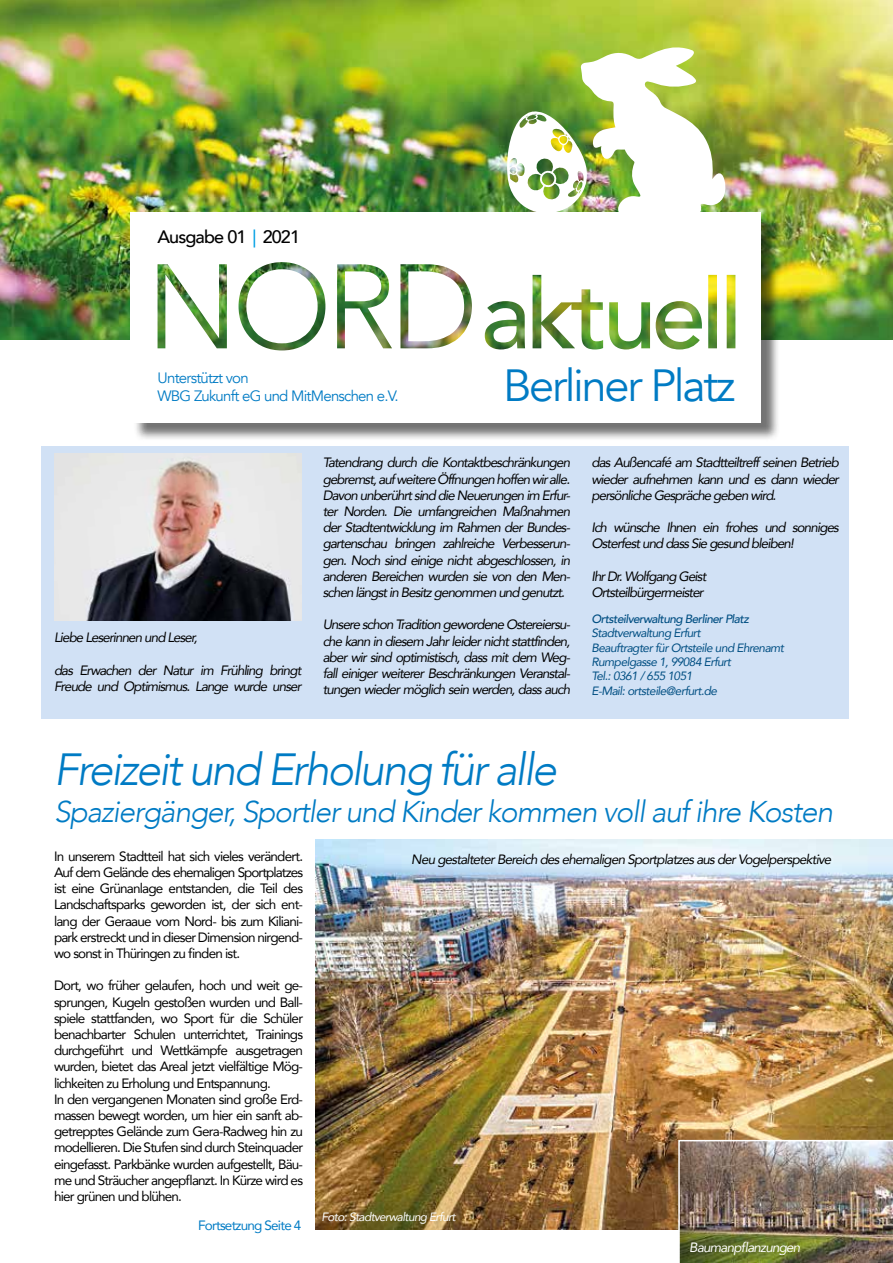
<style>
.page{position:relative;width:893px;height:1263px;background:#fff}
.page>*{position:absolute;margin:0;border:0;box-sizing:border-box;transform-origin:0 0}
.t1{font:italic 300 45px "Avenir";letter-spacing:-.055em;color:#007bc4}
.t2{font:45px "Avenir";letter-spacing:-.05em;color:#007bc4}
.t3{font:italic 300 30px "Avenir";letter-spacing:-.04em;color:#007bc4}
.t4{font:500 18px "Avenir";letter-spacing:-.05em;color:#000}
.t5{font:15px/18px "Avenir";letter-spacing:-.05em;color:#007bc4}
.t6{font:italic 13.5px/16.2px "Avenir";letter-spacing:-.07em;color:#000}
.t7{font:13.5px/16.2px "Avenir";letter-spacing:-.06em;color:#000;text-align:justify}
.t8{font:13.5px "Avenir";letter-spacing:-.06em;color:#007bc4}
.t9{font:italic 13.5px "Avenir";letter-spacing:-.06em;color:#fff}
.t10{font:italic 12px/14.4px "Avenir";letter-spacing:-.05em;color:#004e82}
.t11{font:italic 500 12px "Avenir";letter-spacing:-.05em;color:#004e82}
.t12{font:italic 12px "Avenir";letter-spacing:-.06em;color:#fff}
.s1{color:#009fe3}
</style>
<div class="page">
<img style="left:315px;top:839px;width:578px;height:391px">
<div style="left:41px;top:446px;width:808px;height:273px;background:#d1e1f5"></div>
<img style="left:0;top:0;width:893px;height:340px">
<div style="left:133px;top:215px;width:647px;height:226px;background:#000;opacity:.55"></div>
<div style="left:131px;top:213px;width:630px;height:210px;background:#fff"></div>
<img style="left:158px;top:262px;width:577px;height:88px">
<img style="left:54px;top:454px;width:247px;height:166px">
<img style="left:678px;top:1140px;width:215px;height:123px">
<img style="left:507px;top:46px;width:224px;height:167px">
<h3 class="t4" style="left:158px;top:222px;width:144px">Ausgabe 01<span class="s1">︱</span>2021</h3>
<p class="t5" style="left:158px;top:369px;width:243px">Unterstützt von<br>WBG Zukunft eG und MitMenschen e.V.</p>
<h1 class="t2" style="left:503px;top:359px;width:234px">Berliner Platz</h1>
<p class="t6" style="left:54px;top:629px;width:145px">Liebe Leserinnen und Leser,</p>
<p class="t6" style="left:54px;top:662px;width:249px">das Erwachen der Natur im Frühling bringt<br>Freude und Optimismus. Lange wurde unser</p>
<p class="t6" style="left:323px;top:454px;width:249px;text-align:justify">Tatendrang durch die Kontaktbeschränkungen gebremst, auf weitere Öffnungen hoffen wir alle.<br>Davon unberührt sind die Neuerungen im Erfur&shy;ter Norden. Die umfangreichen Maßnahmen der Stadtentwicklung im Rahmen der Bundes&shy;gartenschau bringen zahlreiche Verbesserun&shy;gen. Noch sind einige nicht abgeschlossen, in anderen Bereichen wurden sie von den Men&shy;schen längst in Besitz genommen und genutzt.</p>
<p class="t6" style="left:323px;top:616px;width:249px;text-align:justify">Unsere schon Tradition gewordene Ostereiersu&shy;che kann in diesem Jahr leider nicht stattfinden, aber wir sind optimistisch, dass mit dem Weg&shy;fall einiger weiterer Beschränkungen Veranstal&shy;tungen wieder möglich sein werden, dass auch</p>
<p class="t6" style="left:591px;top:454px;width:249px;text-align:justify">das Außencafé am Stadtteiltreff seinen Betrieb wieder aufnehmen kann und es dann wieder persönliche Gespräche geben wird.</p>
<p class="t6" style="left:591px;top:519px;width:249px">Ich wünsche Ihnen ein frohes und sonniges<br>Osterfest und dass Sie gesund bleiben!</p>
<p class="t6" style="left:591px;top:568px;width:116px">Ihr Dr. Wolfgang Geist<br>Ortsteilbürgermeister</p>
<p class="t11" style="left:591px;top:611px;width:159px">Ortsteilverwaltung Berliner Platz</p>
<p class="t10" style="left:591px;top:626px;width:194px">Stadtverwaltung Erfurt<br>Beauftragter für Ortsteile und Ehrenamt<br>Rumpelgasse 1, 99084 Erfurt<br>Tel.: 0361 / 655 1051<br>E-Mail: ortsteile@erfurt.de</p>
<h1 class="t1" style="left:54px;top:743px;width:504px">Freizeit und Erholung für alle</h1>
<h2 class="t3" style="left:54px;top:794px;width:780px">Spaziergänger, Sportler und Kinder kommen voll auf ihre Kosten</h2>
<p class="t6" style="left:411px;top:851px;width:421px">Neu gestalteter Bereich des ehemaligen Sportplatzes aus der Vogelperspektive</p>
<p class="t7" style="left:54px;top:848px;width:251px">In unserem Stadtteil hat sich vieles verändert.<br>Auf dem Gelände des ehemaligen Sportplatzes ist eine Grünanlage entstanden, die Teil des Landschaftsparks geworden ist, der sich ent&shy;lang der Geraaue vom Nord- bis zum Kiliani&shy;park erstreckt und in dieser Dimension nirgend&shy;wo sonst in Thüringen zu finden ist.</p>
<p class="t7" style="left:54px;top:977px;width:251px;text-align:left">Dort, wo früher gelaufen, hoch und weit ge&shy;sprungen, Kugeln gestoßen wurden und Ball&shy;spiele stattfanden, wo Sport für die Schüler benachbarter Schulen unterrichtet, Trainings durchgeführt und Wettkämpfe ausgetragen wurden, bietet das Areal jetzt vielfältige Mög&shy;lichkeiten zu Erholung und Entspannung.<br>In den vergangenen Monaten sind große Erd&shy;massen bewegt worden, um hier ein sanft ab&shy;getrepptes Gelände zum Gera-Radweg hin zu modellieren. Die Stufen sind durch Steinquader eingefasst. Parkbänke wurden aufgestellt, Bäu&shy;me und Sträucher angepflanzt. In Kürze wird es hier grünen und blühen.</p>
<p class="t8" style="left:198px;top:1214px;width:105px">Fortsetzung Seite 4</p>
<p class="t12" style="left:322px;top:1209px;width:136px">Foto: Stadtverwaltung Erfurt</p>
<p class="t9" style="left:689px;top:1239px;width:113px">Baumanpflanzungen</p>
</div>
